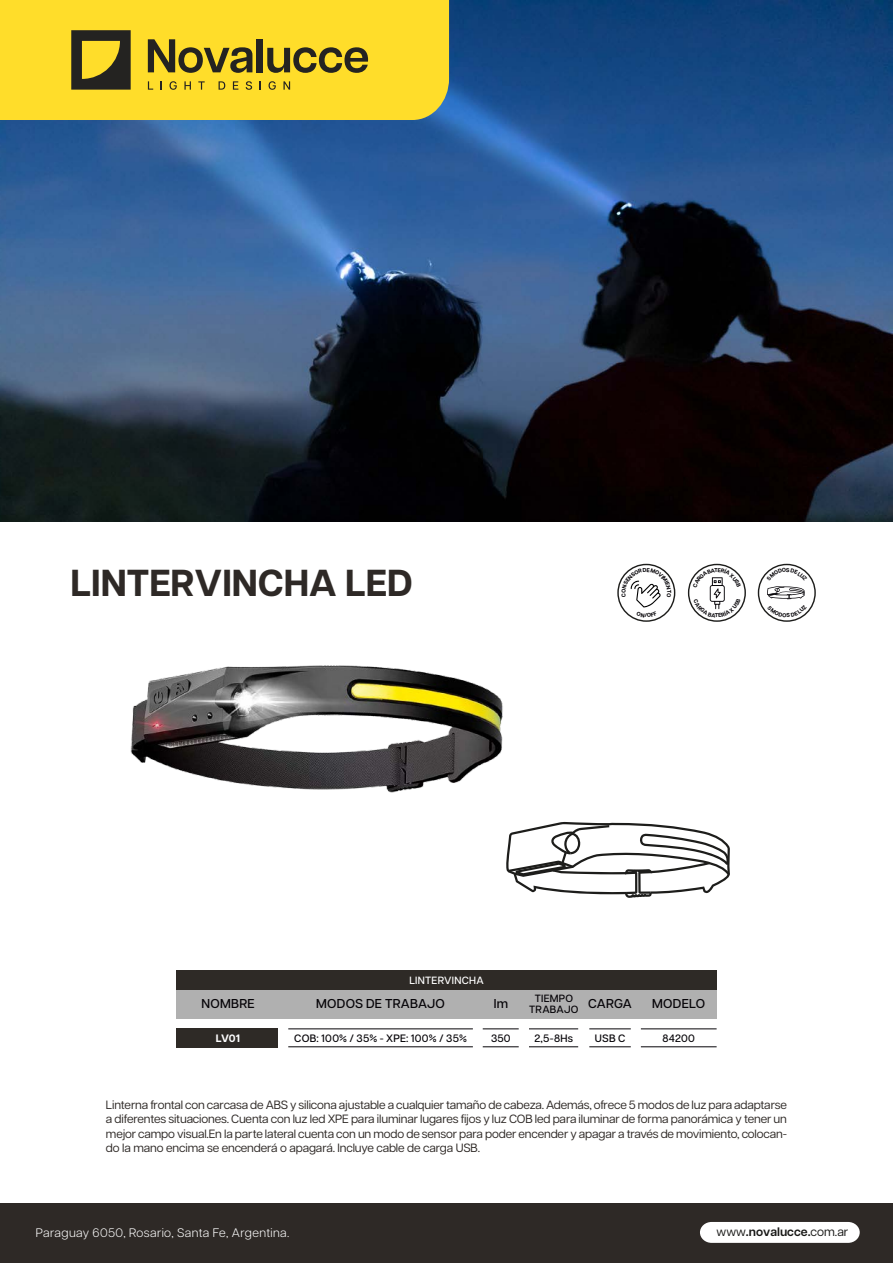
<style>
.page{position:relative;width:893px;height:1263px;background:#fff}
.page>*{position:absolute;margin:0;border:0;box-sizing:border-box;transform-origin:0 0}
.t1{font:700 37.5px "Articulat CF";color:#2e2926}
.t2{font:500 12.9px "Articulat CF";letter-spacing:.02em;color:#060408}
.t3{font:300 12.3px "Articulat CF";letter-spacing:.03em;color:#fff}
.t4{font:600 12.3px "Articulat CF";color:#171715}
.t5{font:12px/14.4px "Articulat CF";letter-spacing:-.01em;color:#2e2926;text-align:justify}
.t6{font:500 10.65px "Articulat CF";letter-spacing:.02em;color:#060408}
.t7{font:700 10.65px "Articulat CF";color:#fff}
.t8{font:500 10.5px/10.5px "Articulat CF";letter-spacing:.025em;color:#060408;text-align:center}
.t9{font:500 10.5px "Articulat CF";letter-spacing:.025em;color:#fff}
.s1{font-weight:400}
</style>
<div class="page">
<img style="left:130px;top:665px;width:373px;height:128px">
<svg style="left:506px;top:822px;width:224px;height:76px"></svg>
<div style="left:176px;top:1028px;width:102px;height:19px;background:#2e2a26"></div>
<hr style="left:288px;top:1046px;width:185px;height:1px;background:#060408">
<hr style="left:288px;top:1028px;width:185px;height:1px;background:#060408">
<div style="left:176px;top:989px;width:541px;height:29px;background:#b0b0b0"></div>
<hr style="left:483px;top:1046px;width:36px;height:1px;background:#060408">
<hr style="left:483px;top:1028px;width:36px;height:1px;background:#060408">
<hr style="left:529px;top:1046px;width:49px;height:1px;background:#060408">
<hr style="left:529px;top:1028px;width:49px;height:1px;background:#060408">
<hr style="left:641px;top:1046px;width:76px;height:1px;background:#060408">
<hr style="left:641px;top:1028px;width:76px;height:1px;background:#060408">
<div style="left:176px;top:970px;width:541px;height:19px;background:#2e2a26"></div>
<hr style="left:589px;top:1046px;width:42px;height:1px;background:#060408">
<hr style="left:589px;top:1028px;width:42px;height:1px;background:#060408">
<div style="left:0;top:1203px;width:893px;height:60px;background:#2e2926"></div>
<svg style="left:700px;top:1222px;width:160px;height:21px"></svg>
<img style="left:0;top:0;width:893px;height:521px">
<div style="left:0;top:0;width:449px;height:120px;background:#ffdd2a"></div>
<svg style="left:148px;top:81px;width:5px;height:9px"></svg>
<svg style="left:170px;top:81px;width:7px;height:9px"></svg>
<svg style="left:184px;top:81px;width:7px;height:9px"></svg>
<svg style="left:198px;top:81px;width:7px;height:9px"></svg>
<svg style="left:219px;top:81px;width:6px;height:9px"></svg>
<svg style="left:233px;top:81px;width:5px;height:9px"></svg>
<svg style="left:246px;top:81px;width:6px;height:9px"></svg>
<svg style="left:269px;top:81px;width:7px;height:9px"></svg>
<svg style="left:283px;top:81px;width:7px;height:9px"></svg>
<svg style="left:148px;top:39px;width:104px;height:34px"></svg>
<div style="left:257px;top:39px;width:6px;height:33px;background:#242321"></div>
<svg style="left:267px;top:47px;width:101px;height:26px"></svg>
<svg style="left:71px;top:30px;width:60px;height:60px"></svg>
<svg style="left:758px;top:564px;width:58px;height:58px"></svg>
<svg style="left:688px;top:564px;width:58px;height:58px"></svg>
<svg style="left:617px;top:564px;width:58px;height:58px"></svg>
<h1 class="t1" style="left:71px;top:555px;width:344px">LINTERVINCHA LED</h1>
<p class="t9" style="left:409px;top:973px;width:76px">LINTERVINCHA</p>
<p class="t8" style="left:529px;top:993px;width:51px">TIEMPO<br>TRABAJO</p>
<p class="t2" style="left:201px;top:994px;width:55px">NOMBRE</p>
<p class="t7" style="left:216px;top:1030px;width:26px">LV01</p>
<p class="t6" style="left:294px;top:1031px;width:174px">COB: 100% / 35% - XPE: 100% / 35%</p>
<p class="t6" style="left:491px;top:1031px;width:21px">350</p>
<p class="t2" style="left:316px;top:994px;width:130px">MODOS DE TRABAJO</p>
<p class="t2" style="left:494px;top:994px;width:16px">lm</p>
<p class="t2" style="left:652px;top:994px;width:54px">MODELO</p>
<p class="t6" style="left:534px;top:1031px;width:40px">2,5-8Hs</p>
<p class="t2" style="left:588px;top:994px;width:45px">CARGA</p>
<p class="t6" style="left:595px;top:1031px;width:32px">USB C</p>
<p class="t6" style="left:662px;top:1031px;width:34px">84200</p>
<p class="t5" style="left:106px;top:1097px;width:683px">Linterna frontal con carcasa de ABS y silicona ajustable a cualquier tamaño de cabeza. Además, ofrece 5 modos de luz para adaptarse a diferentes situaciones. Cuenta con luz led XPE para iluminar lugares fijos y luz COB led para iluminar de forma panorámica y tener un mejor campo visual.En la parte lateral cuenta con un modo de sensor para poder encender y apagar a través de movimiento, colocan&shy;do la mano encima se encenderá o apagará. Incluye cable de carga USB.</p>
<p class="t3" style="left:36px;top:1223px;width:255px">Paraguay 6050, Rosario, Santa Fe, Argentina.</p>
<p class="t4" style="left:717px;top:1223px;width:133px"><span class="s1">www</span>.novalucce.<span class="s1">com.ar</span></p>
</div>
